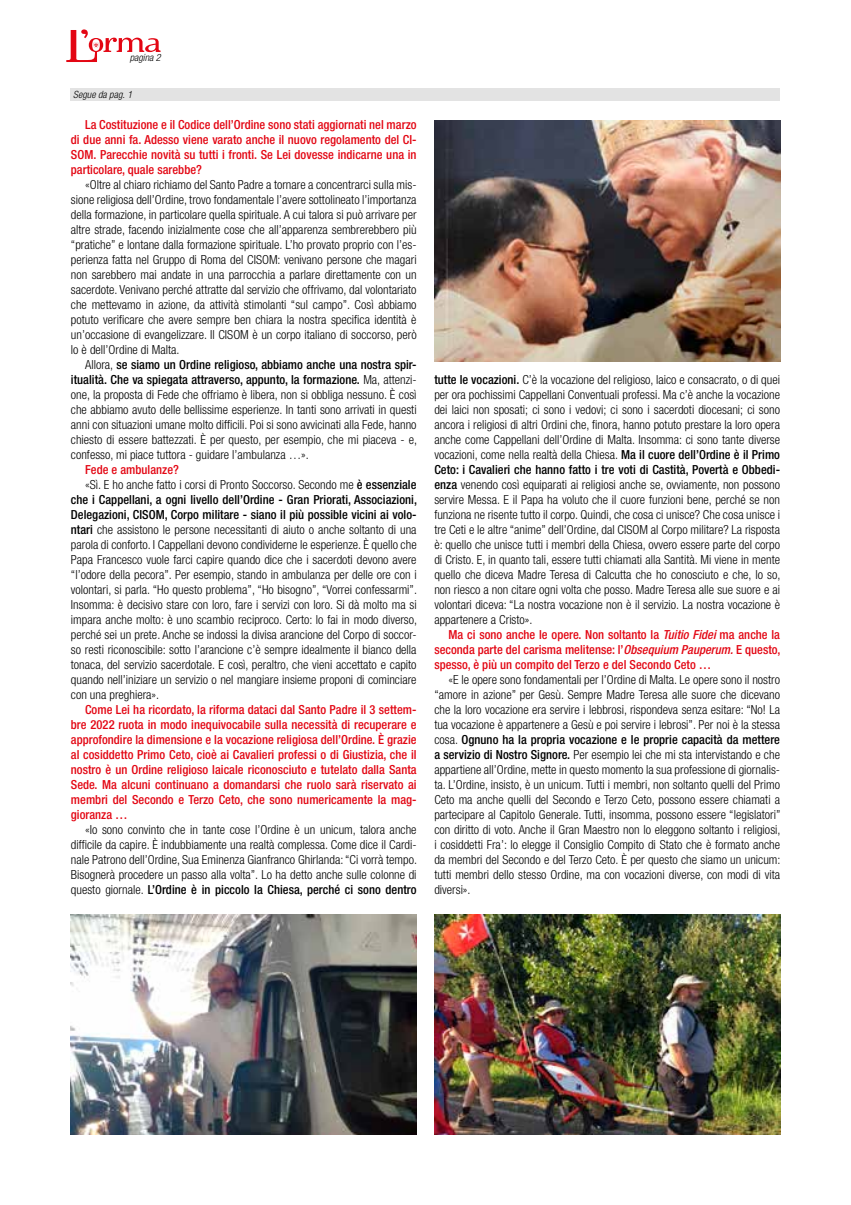
<style>
.page{position:relative;width:851px;height:1205px;background:#fff}
.page>*{position:absolute;margin:0;border:0;box-sizing:border-box;transform-origin:0 0}
.t1{font:300 condensed 12.5px/15px "Helvetica Neue LT Std";color:#000;text-align:justify}
.t2{font:500 condensed 12.5px/15px "Helvetica Neue LT Std";color:#e30613;text-align:justify}
.t3{font:500 condensed 12.5px "Helvetica Neue LT Std";color:#000}
.t4{font:italic 300 condensed 10px "Helvetica Neue LT Std";letter-spacing:.005em;color:#000}
.s1{font-weight:500}
.s2{font-style:italic}
</style>
<div class="page">
<svg style="left:66px;top:29px;width:94px;height:33px"></svg>
<img style="left:71px;top:914px;width:345px;height:220px">
<img style="left:434px;top:120px;width:346px;height:241px">
<img style="left:434px;top:914px;width:346px;height:220px">
<div style="left:71px;top:89px;width:709px;height:12px;background:#e3e3e3"></div>
<p class="t4" style="left:130px;top:52px;width:32px">pagina 2</p>
<p class="t4" style="left:73px;top:89px;width:60px">Segue da pag. 1</p>
<p class="t2" style="left:71px;top:116px;width:347px;text-indent:14px">La Costituzione e il Codice dell’Ordine sono stati aggiornati nel marzo di due anni fa. Adesso viene varato anche il nuovo regolamento del CI-SOM. Parecchie novità su tutti i fronti. Se Lei dovesse indicarne una in particolare, quale sarebbe?</p>
<p class="t1" style="left:71px;top:176px;width:347px;text-indent:14px">«Oltre al chiaro richiamo del Santo Padre a tornare a concentrarci sulla mis&shy;sione religiosa dell’Ordine, trovo fondamentale l’avere sottolineato l’importanza della formazione, in particolare quella spirituale. A cui talora si può arrivare per altre strade, facendo inizialmente cose che all’apparenza sembrerebbero più “pratiche” e lontane dalla formazione spirituale. L’ho provato proprio con l’es&shy;perienza fatta nel Gruppo di Roma del CISOM: venivano persone che magari non sarebbero mai andate in una parrocchia a parlare direttamente con un sacerdote. Venivano perché attratte dal servizio che offrivamo, dal volontariato che mettevamo in azione, da attività stimolanti “sul campo”. Così abbiamo potuto verificare che avere sempre ben chiara la nostra specifica identità è un’occasione di evangelizzare. Il CISOM è un corpo italiano di soccorso, però lo è dell’Ordine di Malta.</p>
<p class="t1" style="left:71px;top:356px;width:347px;text-indent:14px">Allora, <span class="s1">se siamo un Ordine religioso, abbiamo anche una nostra spir&shy;itualità. Che va spiegata attraverso, appunto, la formazione.</span> Ma, attenzi&shy;one, la proposta di Fede che offriamo è libera, non si obbliga nessuno. È così che abbiamo avuto delle bellissime esperienze. In tanti sono arrivati in questi anni con situazioni umane molto difficili. Poi si sono avvicinati alla Fede, hanno chiesto di essere battezzati. È per questo, per esempio, che mi piaceva - e, confesso, mi piace tuttora - guidare l’ambulanza …».</p>
<p class="t2" style="left:85px;top:461px;width:95px">Fede e ambulanze?</p>
<p class="t1" style="left:85px;top:476px;width:333px">«Sì. E ho anche fatto i corsi di Pronto Soccorso. Secondo me <span class="s1">è essenziale</span></p>
<p class="t3" style="left:71px;top:492px;width:347px">che i Cappellani, a ogni livello dell’Ordine - Gran Priorati, Associazioni,</p>
<p class="t3" style="left:71px;top:507px;width:347px">Delegazioni, CISOM, Corpo militare - siano il più possible vicini ai volo-</p>
<p class="t1" style="left:71px;top:521px;width:347px"><span class="s1">ntari</span> che assistono le persone necessitanti di aiuto o anche soltanto di una</p>
<p class="t1" style="left:71px;top:536px;width:347px">parola di conforto. I Cappellani devono condividerne le esperienze. È quello che</p>
<p class="t1" style="left:71px;top:551px;width:347px">Papa Francesco vuole farci capire quando dice che i sacerdoti devono avere</p>
<p class="t1" style="left:71px;top:566px;width:347px">“l’odore della pecora”. Per esempio, stando in ambulanza per delle ore con i</p>
<p class="t1" style="left:71px;top:581px;width:347px">volontari, si parla. “Ho questo problema”, “Ho bisogno”, “Vorrei confessarmi”.</p>
<p class="t1" style="left:71px;top:596px;width:347px">Insomma: è decisivo stare con loro, fare i servizi con loro. Si dà molto ma si</p>
<p class="t1" style="left:71px;top:611px;width:347px">impara anche molto: è uno scambio reciproco. Certo: lo fai in modo diverso,</p>
<p class="t1" style="left:71px;top:626px;width:347px">perché sei un prete. Anche se indossi la divisa arancione del Corpo di soccor-</p>
<p class="t1" style="left:71px;top:641px;width:347px">so resti riconoscibile: sotto l’arancione c’è sempre idealmente il bianco della</p>
<p class="t1" style="left:71px;top:656px;width:347px">tonaca, del servizio sacerdotale. E così, peraltro, che vieni accettato e capito</p>
<p class="t1" style="left:71px;top:671px;width:347px">quando nell’iniziare un servizio o nel mangiare insieme proponi di cominciare</p>
<p class="t1" style="left:71px;top:686px;width:90px">con una preghiera».</p>
<p class="t2" style="left:71px;top:701px;width:347px;text-indent:14px">Come Lei ha ricordato, la riforma dataci dal Santo Padre il 3 settem&shy;bre 2022 ruota in modo inequivocabile sulla necessità di recuperare e approfondire la dimensione e la vocazione religiosa dell’Ordine. È grazie al cosiddetto Primo Ceto, cioè ai Cavalieri professi o di Giustizia, che il nostro è un Ordine religioso laicale riconosciuto e tutelato dalla Santa Sede. Ma alcuni continuano a domandarsi che ruolo sarà riservato ai membri del Secondo e Terzo Ceto, che sono numericamente la mag&shy;gioranza …</p>
<p class="t1" style="left:71px;top:821px;width:347px;text-indent:14px">«Io sono convinto che in tante cose l’Ordine è un unicum, talora anche difficile da capire. È indubbiamente una realtà complessa. Come dice il Cardi&shy;nale Patrono dell’Ordine, Sua Eminenza Gianfranco Ghirlanda: “Ci vorrà tempo.<br>Bisognerà procedere un passo alla volta”. Lo ha detto anche sulle colonne di questo giornale. <span class="s1">L’Ordine è in piccolo la Chiesa, perché ci sono dentro</span></p>
<p class="t1" style="left:434px;top:372px;width:347px"><span class="s1">tutte le vocazioni.</span> C’è la vocazione del religioso, laico e consacrato, o di quei per ora pochissimi Cappellani Conventuali professi. Ma c’è anche la vocazione dei laici non sposati; ci sono i vedovi; ci sono i sacerdoti diocesani; ci sono ancora i religiosi di altri Ordini che, finora, hanno potuto prestare la loro opera anche come Cappellani dell’Ordine di Malta. Insomma: ci sono tante diverse vocazioni, come nella realtà della Chiesa. <span class="s1">Ma il cuore dell’Ordine è il Primo Ceto: i Cavalieri che hanno fatto i tre voti di Castità, Povertà e Obbedi&shy;enza</span> venendo così equiparati ai religiosi anche se, ovviamente, non possono servire Messa. E il Papa ha voluto che il cuore funzioni bene, perché se non funziona ne risente tutto il corpo. Quindi, che cosa ci unisce? Che cosa unisce i tre Ceti e le altre “anime” dell’Ordine, dal CISOM al Corpo militare? La risposta è: quello che unisce tutti i membri della Chiesa, ovvero essere parte del corpo di Cristo. E, in quanto tali, essere tutti chiamati alla Santità. Mi viene in mente quello che diceva Madre Teresa di Calcutta che ho conosciuto e che, lo so, non riesco a non citare ogni volta che posso. Madre Teresa alle sue suore e ai volontari diceva: “La nostra vocazione non è il servizio. La nostra vocazione è appartenere a Cristo».</p>
<p class="t2" style="left:434px;top:627px;width:347px;text-indent:14px">Ma ci sono anche le opere. Non soltanto la <span class="s2">Tuitio Fidei</span> ma anche la seconda parte del carisma melitense: l’<span class="s2">Obsequium Pauperum.</span> E questo, spesso, è più un compito del Terzo e del Secondo Ceto …</p>
<p class="t1" style="left:434px;top:672px;width:347px;text-indent:14px">«E le opere sono fondamentali per l’Ordine di Malta. Le opere sono il nostro “amore in azione” per Gesù. Sempre Madre Teresa alle suore che dicevano che la loro vocazione era servire i lebbrosi, rispondeva senza esitare: “No! La tua vocazione è appartenere a Gesù e poi servire i lebrosi”. Per noi è la stessa cosa. <span class="s1">Ognuno ha la propria vocazione e le proprie capacità da mettere a servizio di Nostro Signore.</span> Per esempio lei che mi sta intervistando e che appartiene all’Ordine, mette in questo momento la sua professione di giornalis&shy;ta. L’Ordine, insisto, è un unicum. Tutti i membri, non soltanto quelli del Primo Ceto ma anche quelli del Secondo e Terzo Ceto, possono essere chiamati a partecipare al Capitolo Generale. Tutti, insomma, possono essere “legislatori” con diritto di voto. Anche il Gran Maestro non lo eleggono soltanto i religiosi, i cosiddetti Fra’: lo elegge il Consiglio Compito di Stato che è formato anche da membri del Secondo e del Terzo Ceto. È per questo che siamo un unicum: tutti membri dello stesso Ordine, ma con vocazioni diverse, con modi di vita diversi».</p>
</div>
